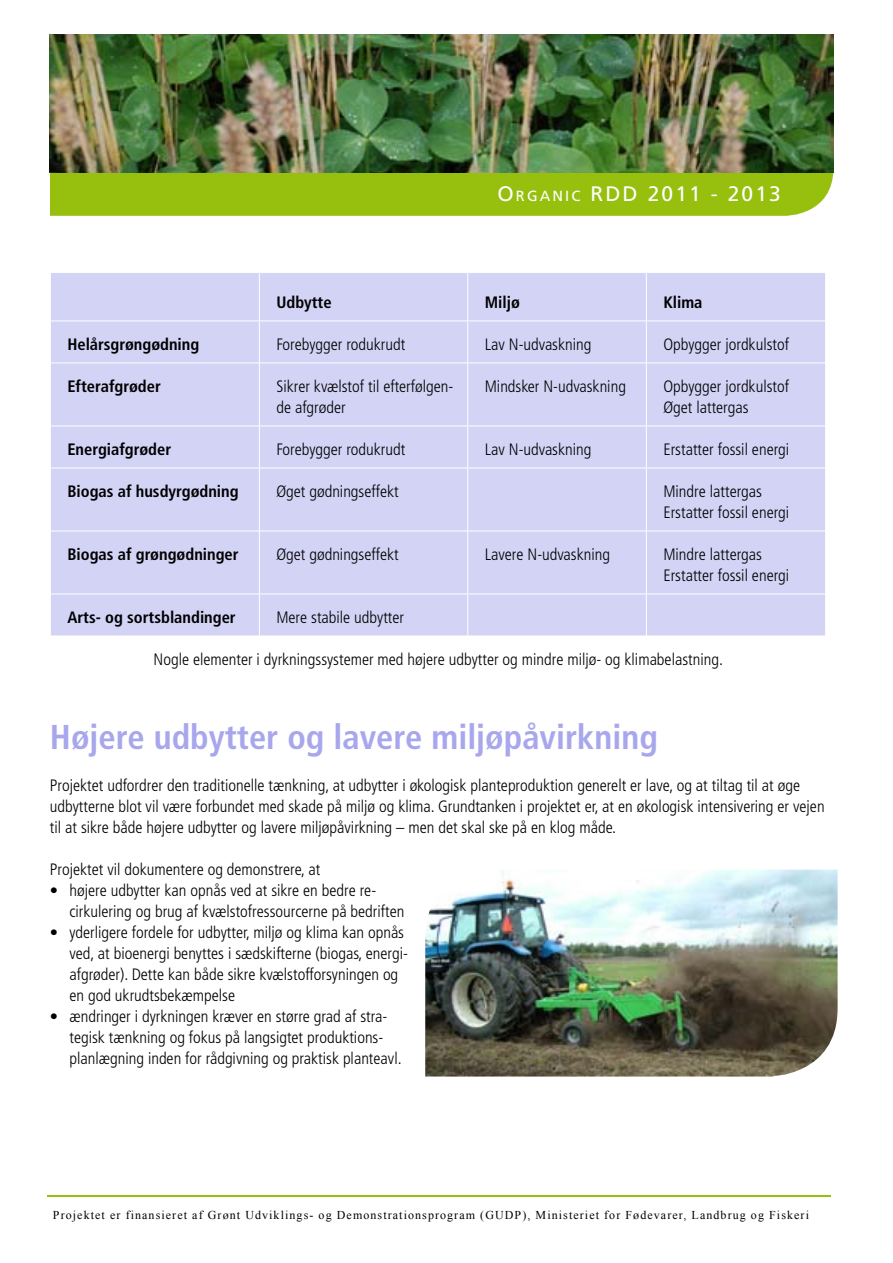
<style>
.page{position:relative;width:893px;height:1263px;background:#fff}
.page>*{position:absolute;margin:0;border:0;box-sizing:border-box;transform-origin:0 0}
.t1{font:700 condensed 34.5px "Frutiger LT Std";color:#a8a7ed}
.t2{font:21px "Frutiger LT Std";letter-spacing:.1em;color:#fff}
.t3{font:300 condensed 16.5px/21px "Frutiger LT Std";color:#000}
.t4{font:700 condensed 16.5px "Frutiger LT Std";color:#000}
.t5{font:12px "Times New Roman";letter-spacing:.09em;color:#000}
.s1{font-size:14.7px}
</style>
<div class="page">
<div style="left:51px;top:273px;width:774px;height:363px;background:#d3d3f6"></div>
<hr style="left:259px;top:273px;width:1px;height:48px;background:#fff">
<hr style="left:467px;top:273px;width:1px;height:48px;background:#fff">
<hr style="left:646px;top:273px;width:1px;height:48px;background:#fff">
<hr style="left:50px;top:321px;width:209px;height:1px;background:#fff">
<hr style="left:259px;top:321px;width:209px;height:1px;background:#fff">
<hr style="left:259px;top:321px;width:1px;height:42px;background:#fff">
<hr style="left:468px;top:321px;width:178px;height:1px;background:#fff">
<hr style="left:467px;top:321px;width:1px;height:42px;background:#fff">
<hr style="left:646px;top:321px;width:180px;height:1px;background:#fff">
<hr style="left:646px;top:321px;width:1px;height:42px;background:#fff">
<hr style="left:50px;top:363px;width:209px;height:1px;background:#fff">
<hr style="left:259px;top:363px;width:209px;height:1px;background:#fff">
<hr style="left:259px;top:363px;width:1px;height:63px;background:#fff">
<hr style="left:468px;top:363px;width:178px;height:1px;background:#fff">
<hr style="left:467px;top:363px;width:1px;height:63px;background:#fff">
<hr style="left:646px;top:363px;width:180px;height:1px;background:#fff">
<hr style="left:646px;top:363px;width:1px;height:63px;background:#fff">
<hr style="left:50px;top:426px;width:209px;height:1px;background:#fff">
<hr style="left:259px;top:426px;width:209px;height:1px;background:#fff">
<hr style="left:259px;top:426px;width:1px;height:42px;background:#fff">
<hr style="left:468px;top:426px;width:178px;height:1px;background:#fff">
<hr style="left:467px;top:426px;width:1px;height:42px;background:#fff">
<hr style="left:646px;top:426px;width:180px;height:1px;background:#fff">
<hr style="left:646px;top:426px;width:1px;height:42px;background:#fff">
<hr style="left:50px;top:468px;width:209px;height:1px;background:#fff">
<hr style="left:259px;top:468px;width:209px;height:1px;background:#fff">
<hr style="left:259px;top:468px;width:1px;height:63px;background:#fff">
<hr style="left:468px;top:468px;width:178px;height:1px;background:#fff">
<hr style="left:467px;top:468px;width:1px;height:63px;background:#fff">
<hr style="left:646px;top:468px;width:180px;height:1px;background:#fff">
<hr style="left:646px;top:468px;width:1px;height:63px;background:#fff">
<hr style="left:50px;top:531px;width:209px;height:1px;background:#fff">
<hr style="left:259px;top:531px;width:209px;height:1px;background:#fff">
<hr style="left:259px;top:531px;width:1px;height:63px;background:#fff">
<hr style="left:468px;top:531px;width:178px;height:1px;background:#fff">
<hr style="left:467px;top:531px;width:1px;height:63px;background:#fff">
<hr style="left:646px;top:531px;width:180px;height:1px;background:#fff">
<hr style="left:646px;top:531px;width:1px;height:63px;background:#fff">
<hr style="left:50px;top:594px;width:209px;height:1px;background:#fff">
<hr style="left:259px;top:594px;width:209px;height:1px;background:#fff">
<hr style="left:259px;top:594px;width:1px;height:42px;background:#fff">
<hr style="left:468px;top:594px;width:178px;height:1px;background:#fff">
<hr style="left:467px;top:594px;width:1px;height:42px;background:#fff">
<hr style="left:646px;top:594px;width:180px;height:1px;background:#fff">
<hr style="left:646px;top:594px;width:1px;height:42px;background:#fff">
<div style="left:50px;top:172px;width:783px;height:44px;background:#97bf0d"></div>
<img style="left:50px;top:34px;width:783px;height:138px">
<hr style="left:48px;top:1195px;width:783px;height:1px;background:#97bf0d">
<img style="left:425px;top:870px;width:413px;height:206px">
<p class="t2" style="left:497px;top:181px;width:285px">O<span class="s1">RGANIC</span> RDD 2011 - 2013</p>
<p class="t4" style="left:276px;top:293px;width:57px">Udbytte</p>
<p class="t4" style="left:485px;top:293px;width:37px">Miljø</p>
<p class="t4" style="left:663px;top:293px;width:41px">Klima</p>
<p class="t4" style="left:67px;top:335px;width:134px">Helårsgrøngødning</p>
<p class="t3" style="left:276px;top:334px;width:130px">Forebygger rodukrudt</p>
<p class="t3" style="left:485px;top:334px;width:108px">Lav N-udvaskning</p>
<p class="t3" style="left:663px;top:334px;width:127px">Opbygger jordkulstof</p>
<p class="t4" style="left:67px;top:377px;width:95px">Efterafgrøder</p>
<p class="t3" style="left:276px;top:376px;width:178px">Sikrer kvælstof til efterfølgen&shy;de afgrøder</p>
<p class="t3" style="left:485px;top:376px;width:143px">Mindsker N-udvaskning</p>
<p class="t3" style="left:663px;top:376px;width:127px">Opbygger jordkulstof<br>Øget lattergas</p>
<p class="t4" style="left:67px;top:440px;width:105px">Energiafgrøder</p>
<p class="t3" style="left:276px;top:439px;width:130px">Forebygger rodukrudt</p>
<p class="t3" style="left:485px;top:439px;width:108px">Lav N-udvaskning</p>
<p class="t3" style="left:663px;top:439px;width:127px">Erstatter fossil energi</p>
<p class="t4" style="left:67px;top:482px;width:173px">Biogas af husdyrgødning</p>
<p class="t3" style="left:276px;top:481px;width:124px">Øget gødningseffekt</p>
<p class="t3" style="left:663px;top:481px;width:127px">Mindre lattergas<br>Erstatter fossil energi</p>
<p class="t4" style="left:67px;top:545px;width:173px">Biogas af grøngødninger</p>
<p class="t3" style="left:276px;top:544px;width:124px">Øget gødningseffekt</p>
<p class="t3" style="left:485px;top:544px;width:127px">Lavere N-udvaskning</p>
<p class="t3" style="left:663px;top:544px;width:127px">Mindre lattergas<br>Erstatter fossil energi</p>
<p class="t4" style="left:67px;top:608px;width:170px">Arts- og sortsblandinger</p>
<p class="t3" style="left:276px;top:607px;width:129px">Mere stabile udbytter</p>
<p class="t3" style="left:154px;top:649px;width:571px">Nogle elementer i dyrkningssystemer med højere udbytter og mindre miljø- og klimabelastning.</p>
<h1 class="t1" style="left:50px;top:717px;width:609px">Højere udbytter og lavere miljøpåvirkning</h1>
<p class="t3" style="left:50px;top:775px;width:776px">Projektet udfordrer den traditionelle tænkning, at udbytter i økologisk planteproduktion generelt er lave, og at tiltag til at øge udbytterne blot vil være forbundet med skade på miljø og klima. Grundtanken i projektet er, at en økologisk intensivering er vejen til at sikre både højere udbytter og lavere miljøpåvirkning – men det skal ske på en klog måde.</p>
<p class="t3" style="left:50px;top:859px;width:272px">Projektet vil dokumentere og demonstrere, at</p>
<p class="t3" style="left:69px;top:880px;width:336px;text-indent:-20px">• højere udbytter kan opnås ved at sikre en bedre re&shy;cirkulering og brug af kvælstofressourcerne på bedriften</p>
<p class="t3" style="left:69px;top:922px;width:340px;text-indent:-20px">• yderligere fordele for udbytter, miljø og klima kan opnås ved, at bioenergi benyttes i sædskifterne (biogas, energi&shy;afgrøder). Dette kan både sikre kvælstofforsyningen og en god ukrudtsbekæmpelse</p>
<p class="t3" style="left:69px;top:1006px;width:334px;text-indent:-20px">• ændringer i dyrkningen kræver en større grad af stra&shy;tegisk tænkning og fokus på langsigtet produktions&shy;planlægning inden for rådgivning og praktisk planteavl.</p>
<p class="t5" style="left:53px;top:1207px;width:758px">Projektet er finansieret af Grønt Udviklings- og Demonstrationsprogram (GUDP), Ministeriet for Fødevarer, Landbrug og Fiskeri</p>
</div>
